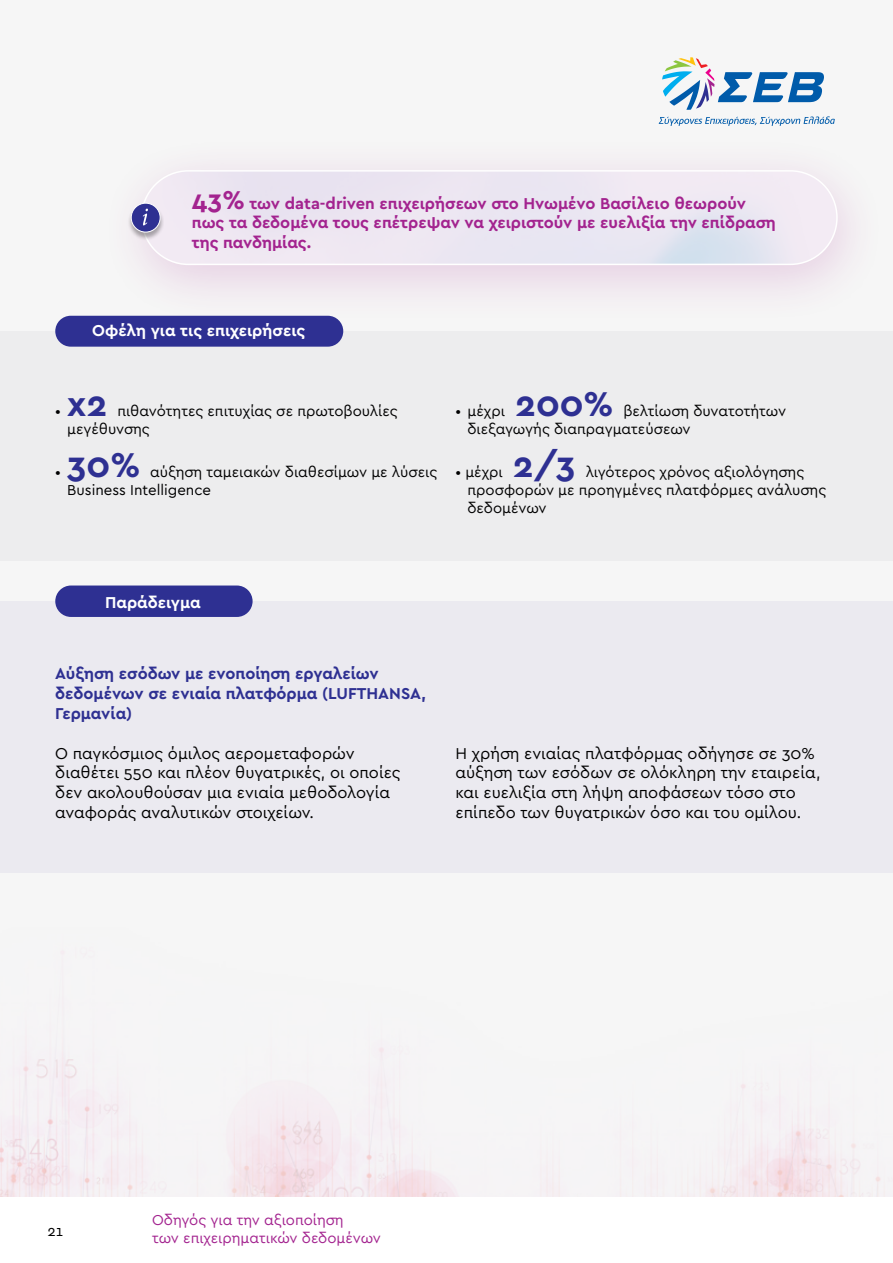
<style>
.page{position:relative;width:893px;height:1263px;background:#f6f6f6}
.page>*{position:absolute;margin:0;border:0;box-sizing:border-box;transform-origin:0 0}
.t1{font:700 36px "Cera GR";color:#2e3092}
.t2{font:16.5px/19.8px "Cera GR";color:#000}
.t3{font:700 16.5px/19.8px "Cera GR";color:#a3238f}
.t4{font:700 16.5px/19.8px "Cera GR";color:#2e3092}
.t5{font:700 16.5px "Cera GR";color:#fff}
.t6{font:15px/18px "Cera GR";color:#000}
.t7{font:15px/18px "Cera GR";color:#a3238f}
.s1{font-size:27px}
.s2{font-weight:400;font-size:15px;color:#000}
</style>
<div class="page">
<img style="left:0;top:951px;width:881px;height:246px">
<div style="left:0;top:1197px;width:893px;height:66px;background:#fff"></div>
<svg style="left:659px;top:116px;width:176px;height:10px"></svg>
<svg style="left:662px;top:57px;width:162px;height:53px"></svg>
<div style="left:0;top:331px;width:893px;height:230px;background:#ededee"></div>
<div style="left:0;top:601px;width:893px;height:271px;background:#ebeaf0"></div>
<div style="left:55px;top:585px;width:198px;height:32px;background:#2e3092;border-radius:16px"></div>
<div style="left:100px;top:135px;width:788px;height:191px;background:#a3238f;opacity:.2"></div>
<img style="left:142px;top:171px;width:695px;height:93px">
<div style="left:141px;top:170px;width:697px;height:95px;border:2px solid #fff;border-radius:47px"></div>
<div style="left:127px;top:203px;width:37px;height:38px;background:#000;opacity:.32"></div>
<div style="left:131px;top:203px;width:29px;height:29px;background:#2e3092;border-radius:50%"></div>
<div style="left:131px;top:203px;width:30px;height:29px;border:1px solid #fff;border-radius:50%"></div>
<svg style="left:143px;top:209px;width:5px;height:16px"></svg>
<div style="left:55px;top:316px;width:288px;height:31px;background:#2e3092;border-radius:15px"></div>
<p class="t3" style="left:192px;top:193px;width:585px"><span class="s1">43%</span> των data-driven επιχειρήσεων στο Ηνωμένο Βασίλειο θεωρούν πως τα δεδομένα τους επέτρεψαν να χειριστούν με ευελιξία την επίδραση της πανδημίας.</p>
<p class="t5" style="left:92px;top:321px;width:215px">Οφέλη για τις επιχειρήσεις</p>
<h1 class="t1" style="left:55px;top:383px;width:54px"><span class="s2">•</span> x2</h1>
<p class="t6" style="left:67px;top:402px;width:332px;text-indent:50px">πιθανότητες επιτυχίας σε πρωτοβουλίες μεγέθυνσης</p>
<h1 class="t1" style="left:55px;top:444px;width:86px"><span class="s2">•</span> 30%</h1>
<p class="t6" style="left:67px;top:463px;width:372px;text-indent:83px">αύξηση ταμειακών διαθεσίμων με λύσεις<br>Business Intelligence</p>
<h1 class="t1" style="left:515px;top:383px;width:100px">200%</h1>
<p class="t6" style="left:467px;top:402px;width:320px;text-indent:156px">βελτίωση δυνατοτήτων διεξαγωγής διαπραγματεύσεων</p>
<p class="t6" style="left:455px;top:463px;width:49px">• μέχρι</p>
<p class="t6" style="left:455px;top:402px;width:51px">• μέχρι</p>
<h1 class="t1" style="left:513px;top:444px;width:64px">2/3</h1>
<p class="t6" style="left:467px;top:463px;width:360px;text-indent:118px">λιγότερος χρόνος αξιολόγησης προσφορών με προηγμένες πλατφόρμες ανάλυσης δεδομένων</p>
<p class="t5" style="left:105px;top:593px;width:97px">Παράδειγμα</p>
<p class="t4" style="left:55px;top:664px;width:372px">Αύξηση εσόδων με ενοποίηση εργαλείων δεδομένων σε ενιαία πλατφόρμα (LUFTHANSA,<br>Γερμανία)</p>
<p class="t2" style="left:55px;top:743px;width:347px">Ο παγκόσμιος όμιλος αερομεταφορών διαθέτει 550 και πλέον θυγατρικές, οι οποίες δεν ακολουθούσαν μια ενιαία μεθοδολογία αναφοράς αναλυτικών στοιχείων.</p>
<p class="t2" style="left:455px;top:743px;width:367px">Η χρήση ενιαίας πλατφόρμας οδήγησε σε 30% αύξηση των εσόδων σε ολόκληρη την εταιρεία, και ευελιξία στη λήψη αποφάσεων τόσο στο επίπεδο των θυγατρικών όσο και του ομίλου.</p>
<p class="t6" style="left:47px;top:1222px;width:17px">21</p>
<p class="t7" style="left:152px;top:1211px;width:230px">Οδηγός για την αξιοποίηση<br>των επιχειρηματικών δεδομένων</p>
</div>
